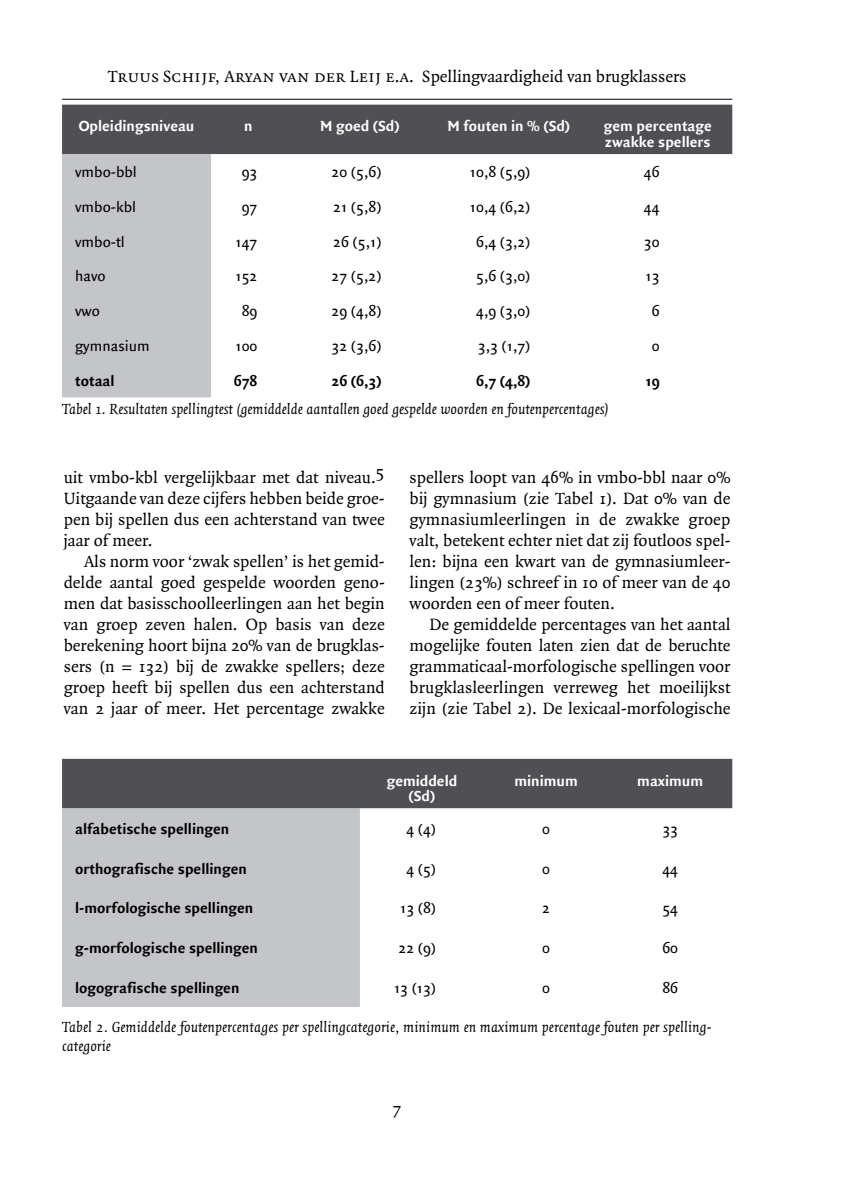
<style>
.page{position:relative;width:844px;height:1191px;background:#fff}
.page>*{position:absolute;margin:0;border:0;box-sizing:border-box;transform-origin:0 0}
.t1{font:17.5px/21px "Quadraat";color:#000;text-align:justify}
.t2{font:italic 15.75px/19.2px "Quadraat";letter-spacing:.005em;color:#000}
.t3{font:15.75px "Quadraat Sans";color:#000}
.t4{font:700 15.75px "Quadraat Sans";color:#000}
.t5{font:700 15.75px/15.8px "Quadraat Sans";color:#fff}
.s1{font-family:"Quadraat Small Caps"}
</style>
<div class="page">
<hr style="left:62px;top:99px;width:670px;height:1px;background:#000">
<svg style="left:62px;top:105px;width:670px;height:292px;background:#8c8c90"></svg>
<svg style="left:211px;top:154px;width:521px;height:243px"></svg>
<div style="left:62px;top:759px;width:670px;height:49px;background:#504f53"></div>
<div style="left:62px;top:808px;width:298px;height:199px;background:#c3c5c8"></div>
<svg style="left:360px;top:808px;width:372px;height:1px"></svg>
<p class="t1" style="left:108px;top:66px;width:580px"><span class="s1">Truus Schijf, Aryan van der Leij e.a.</span> Spellingvaardigheid van brugklassers</p>
<p class="t5" style="left:79px;top:119px;width:117px">Opleidingsniveau</p>
<p class="t5" style="left:244px;top:119px;width:10px">n</p>
<p class="t5" style="left:320px;top:119px;width:81px">M goed (Sd)</p>
<p class="t5" style="left:447px;top:119px;width:124px">M fouten in % (Sd)</p>
<p class="t5" style="left:603px;top:119px;width:109px">gem percentage zwakke spellers</p>
<p class="t3" style="left:75px;top:163px;width:63px">vmbo-bbl</p>
<p class="t3" style="left:242px;top:163px;width:17px">93</p>
<p class="t3" style="left:331px;top:163px;width:51px">20 (5,6)</p>
<p class="t3" style="left:470px;top:163px;width:62px">10,8 (5,9)</p>
<p class="t3" style="left:643px;top:163px;width:17px">46</p>
<p class="t3" style="left:75px;top:198px;width:62px">vmbo-kbl</p>
<p class="t3" style="left:242px;top:198px;width:17px">97</p>
<p class="t3" style="left:333px;top:198px;width:50px">21 (5,8)</p>
<p class="t3" style="left:470px;top:198px;width:62px">10,4 (6,2)</p>
<p class="t3" style="left:643px;top:198px;width:17px">44</p>
<p class="t3" style="left:75px;top:232px;width:51px">vmbo-tl</p>
<p class="t3" style="left:235px;top:232px;width:23px">147</p>
<p class="t3" style="left:333px;top:232px;width:50px">26 (5,1)</p>
<p class="t3" style="left:476px;top:232px;width:56px">6,4 (3,2)</p>
<p class="t3" style="left:643px;top:232px;width:17px">30</p>
<p class="t3" style="left:75px;top:267px;width:32px">havo</p>
<p class="t3" style="left:235px;top:267px;width:23px">152</p>
<p class="t3" style="left:331px;top:267px;width:51px">27 (5,2)</p>
<p class="t3" style="left:476px;top:267px;width:56px">5,6 (3,0)</p>
<p class="t3" style="left:645px;top:267px;width:16px">13</p>
<p class="t3" style="left:75px;top:302px;width:26px">vwo</p>
<p class="t3" style="left:242px;top:302px;width:17px">89</p>
<p class="t3" style="left:331px;top:302px;width:51px">29 (4,8)</p>
<p class="t3" style="left:476px;top:302px;width:56px">4,9 (3,0)</p>
<p class="t3" style="left:651px;top:302px;width:9px">6</p>
<p class="t3" style="left:75px;top:337px;width:76px">gymnasium</p>
<p class="t3" style="left:235px;top:337px;width:23px">100</p>
<p class="t3" style="left:331px;top:337px;width:51px">32 (3,6)</p>
<p class="t3" style="left:477px;top:337px;width:54px">3,3 (1,7)</p>
<p class="t3" style="left:651px;top:337px;width:9px">0</p>
<p class="t4" style="left:75px;top:371px;width:41px">totaal</p>
<p class="t4" style="left:234px;top:371px;width:25px">678</p>
<p class="t4" style="left:331px;top:371px;width:51px">26 (6,3)</p>
<p class="t4" style="left:476px;top:371px;width:56px">6,7 (4,8)</p>
<p class="t4" style="left:645px;top:371px;width:16px">19</p>
<p class="t2" style="left:62px;top:399px;width:548px">Tabel 1. Resultaten spellingtest (gemiddelde aantallen goed gespelde woorden en foutenpercentages)</p>
<p class="t1" style="left:64px;top:467px;width:322px">uit vmbo-kbl vergelijkbaar met dat niveau.5<br>Uitgaande van deze cijfers hebben beide groe&shy;pen bij spellen dus een achterstand van twee jaar of meer.</p>
<p class="t1" style="left:64px;top:551px;width:322px;text-indent:20px">Als norm voor ‘zwak spellen’ is het gemid&shy;delde aantal goed gespelde woorden geno&shy;men dat basisschoolleerlingen aan het begin van groep zeven halen. Op basis van deze berekening hoort bijna 20% van de brugklas&shy;sers (n = 132) bij de zwakke spellers; deze groep heeft bij spellen dus een achterstand van 2 jaar of meer. Het percentage zwakke</p>
<p class="t1" style="left:409px;top:467px;width:322px">spellers loopt van 46% in vmbo-bbl naar 0% bij gymnasium (zie Tabel 1). Dat 0% van de gymnasiumleerlingen in de zwakke groep valt, betekent echter niet dat zij foutloos spel&shy;len: bijna een kwart van de gymnasiumleer&shy;lingen (23%) schreef in 10 of meer van de 40 woorden een of meer fouten.</p>
<p class="t1" style="left:409px;top:614px;width:322px;text-indent:20px">De gemiddelde percentages van het aantal mogelijke fouten laten zien dat de beruchte grammaticaal-morfologische spellingen voor brugklasleerlingen verreweg het moeilijkst zijn (zie Tabel 2). De lexicaal-morfologische</p>
<p class="t5" style="left:386px;top:773px;width:72px;text-align:center">gemiddeld (Sd)</p>
<p class="t5" style="left:514px;top:773px;width:65px">minimum</p>
<p class="t5" style="left:637px;top:773px;width:67px">maximum</p>
<p class="t4" style="left:75px;top:820px;width:156px">alfabetische spellingen</p>
<p class="t3" style="left:406px;top:819px;width:31px">4 (4)</p>
<p class="t3" style="left:542px;top:819px;width:9px">0</p>
<p class="t3" style="left:662px;top:819px;width:17px">33</p>
<p class="t4" style="left:75px;top:859px;width:173px">orthografische spellingen</p>
<p class="t3" style="left:406px;top:859px;width:31px">4 (5)</p>
<p class="t3" style="left:542px;top:859px;width:9px">0</p>
<p class="t3" style="left:662px;top:859px;width:17px">44</p>
<p class="t4" style="left:75px;top:899px;width:180px">l-morfologische spellingen</p>
<p class="t3" style="left:400px;top:899px;width:37px">13 (8)</p>
<p class="t3" style="left:542px;top:899px;width:9px">2</p>
<p class="t3" style="left:662px;top:899px;width:17px">54</p>
<p class="t4" style="left:75px;top:939px;width:184px">g-morfologische spellingen</p>
<p class="t3" style="left:398px;top:938px;width:39px">22 (9)</p>
<p class="t3" style="left:542px;top:938px;width:9px">0</p>
<p class="t3" style="left:662px;top:938px;width:17px">60</p>
<p class="t4" style="left:75px;top:978px;width:166px">logografische spellingen</p>
<p class="t3" style="left:394px;top:978px;width:44px">13 (13)</p>
<p class="t3" style="left:542px;top:978px;width:9px">0</p>
<p class="t3" style="left:662px;top:978px;width:17px">86</p>
<p class="t2" style="left:62px;top:1017px;width:651px">Tabel 2. Gemiddelde foutenpercentages per spellingcategorie, minimum en maximum percentage fouten per spelling&shy;categorie</p>
<p class="t1" style="left:392px;top:1098px;width:10px">7</p>
</div>
